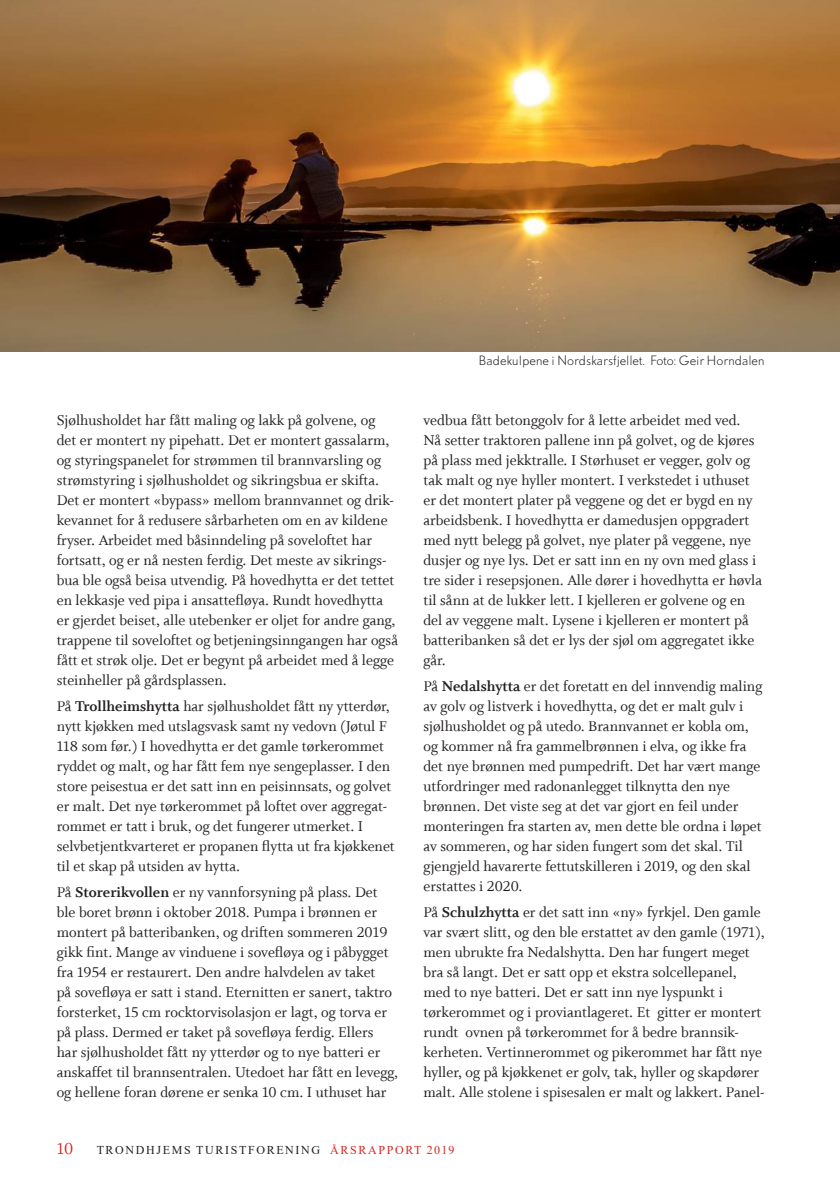
<style>
.page{position:relative;width:840px;height:1191px;background:#fff}
.page>*{position:absolute;margin:0;border:0;box-sizing:border-box;transform-origin:0 0}
.t1{font:18px "Whitman Roman LF";color:#d8281e}
.Brødtekst__følgende{font:16px/20px "Whitman Roman LF";color:#231f20}
.t2{font:300 12px "DTL Nobel T";letter-spacing:-.01em;color:#231f20}
.t3{font:12px "Times New Roman";letter-spacing:.135em;color:#231f20}
.s1{font-family:"Whitman Bold LF"}
.s2{color:#d8281e}
</style>
<div class="page">
<img style="left:0;top:0;width:839px;height:351px">
<p class="Brødtekst__følgende" style="left:57px;top:411px;width:342px">Sjølhusholdet har fått maling og lakk på golvene, og det er montert ny pipehatt. Det er montert gassalarm, og styringspanelet for strømmen til brannvarsling og strømstyring i sjølhusholdet og sikringsbua er skifta.<br>Det er montert «bypass» mellom brannvannet og drik&shy;kevannet for å redusere sårbarheten om en av kildene fryser. Arbeidet med båsinndeling på soveloftet har fortsatt, og er nå nesten ferdig. Det meste av sikrings&shy;bua ble også beisa utvendig. På hovedhytta er det tettet en lekkasje ved pipa i ansattefløya. Rundt hovedhytta er gjerdet beiset, alle utebenker er oljet for andre gang, trappene til soveloftet og betjeningsinngangen har også fått et strøk olje. Det er begynt på arbeidet med å legge steinheller på gårdsplassen.</p>
<p class="Brødtekst__følgende" style="left:57px;top:696px;width:339px">På <span class="s1">Trollheimshytta</span> har sjølhusholdet fått ny ytterdør, nytt kjøkken med utslagsvask samt ny vedovn (Jøtul F 118 som før.) I hovedhytta er det gamle tørkerommet ryddet og malt, og har fått fem nye sengeplasser. I den store peisestua er det satt inn en peisinnsats, og golvet er malt. Det nye tørkerommet på loftet over aggregat&shy;rommet er tatt i bruk, og det fungerer utmerket. I selvbetjentkvarteret er propanen flytta ut fra kjøkkenet til et skap på utsiden av hytta.</p>
<p class="Brødtekst__følgende" style="left:57px;top:882px;width:343px">På <span class="s1">Storerikvollen</span> er ny vannforsyning på plass. Det ble boret brønn i oktober 2018. Pumpa i brønnen er montert på batteribanken, og driften sommeren 2019 gikk fint. Mange av vinduene i sovefløya og i påbygget fra 1954 er restaurert. Den andre halvdelen av taket<br>på sovefløya er satt i stand. Eternitten er sanert, taktro forsterket, 15 cm rocktorvisolasjon er lagt, og torva er på plass. Dermed er taket på sovefløya ferdig. Ellers<br>har sjølhusholdet fått ny ytterdør og to nye batteri er anskaffet til brannsentralen. Utedoet har fått en levegg, og hellene foran dørene er senka 10 cm. I uthuset har</p>
<p class="t2" style="left:478px;top:353px;width:288px">Badekulpene i Nordskarsfjellet. Foto: Geir Horndalen</p>
<p class="Brødtekst__følgende" style="left:423px;top:411px;width:340px">vedbua fått betonggolv for å lette arbeidet med ved.<br>Nå setter traktoren pallene inn på golvet, og de kjøres på plass med jekktralle. I Størhuset er vegger, golv og tak malt og nye hyller montert. I verkstedet i uthuset er det montert plater på veggene og det er bygd en ny arbeidsbenk. I hovedhytta er damedusjen oppgradert med nytt belegg på golvet, nye plater på veggene, nye dusjer og nye lys. Det er satt inn en ny ovn med glass i tre sider i resepsjonen. Alle dører i hovedhytta er høvla til sånn at de lukker lett. I kjelleren er golvene og en del av veggene malt. Lysene i kjelleren er montert på batteribanken så det er lys der sjøl om aggregatet ikke går.</p>
<p class="Brødtekst__følgende" style="left:423px;top:676px;width:340px">På <span class="s1">Nedalshytta</span> er det foretatt en del innvendig maling av golv og listverk i hovedhytta, og det er malt gulv i sjølhusholdet og på utedo. Brannvannet er kobla om, og kommer nå fra gammelbrønnen i elva, og ikke fra det nye brønnen med pumpedrift. Det har vært mange utfordringer med radonanlegget tilknytta den nye brønnen. Det viste seg at det var gjort en feil under monteringen fra starten av, men dette ble ordna i løpet av sommeren, og har siden fungert som det skal. Til gjengjeld havarerte fettutskilleren i 2019, og den skal erstattes i 2020.</p>
<p class="Brødtekst__følgende" style="left:423px;top:902px;width:342px">På <span class="s1">Schulzhytta</span> er det satt inn «ny» fyrkjel. Den gamle var svært slitt, og den ble erstattet av den gamle (1971), men ubrukte fra Nedalshytta. Den har fungert meget bra så langt. Det er satt opp et ekstra solcellepanel, med to nye batteri. Det er satt inn nye lyspunkt i tørkerommet og i proviantlageret. Et gitter er montert rundt ovnen på tørkerommet for å bedre brannsik&shy;kerheten. Vertinnerommet og pikerommet har fått nye hyller, og på kjøkkenet er golv, tak, hyller og skapdører malt. Alle stolene i spisesalen er malt og lakkert. Panel-</p>
<p class="t1" style="left:57px;top:1138px;width:18px">10</p>
<p class="t3" style="left:97px;top:1141px;width:359px">TRONDHJEMS TURISTFORENING <span class="s2">ÅRSRAPPORT 2019</span></p>
</div>
